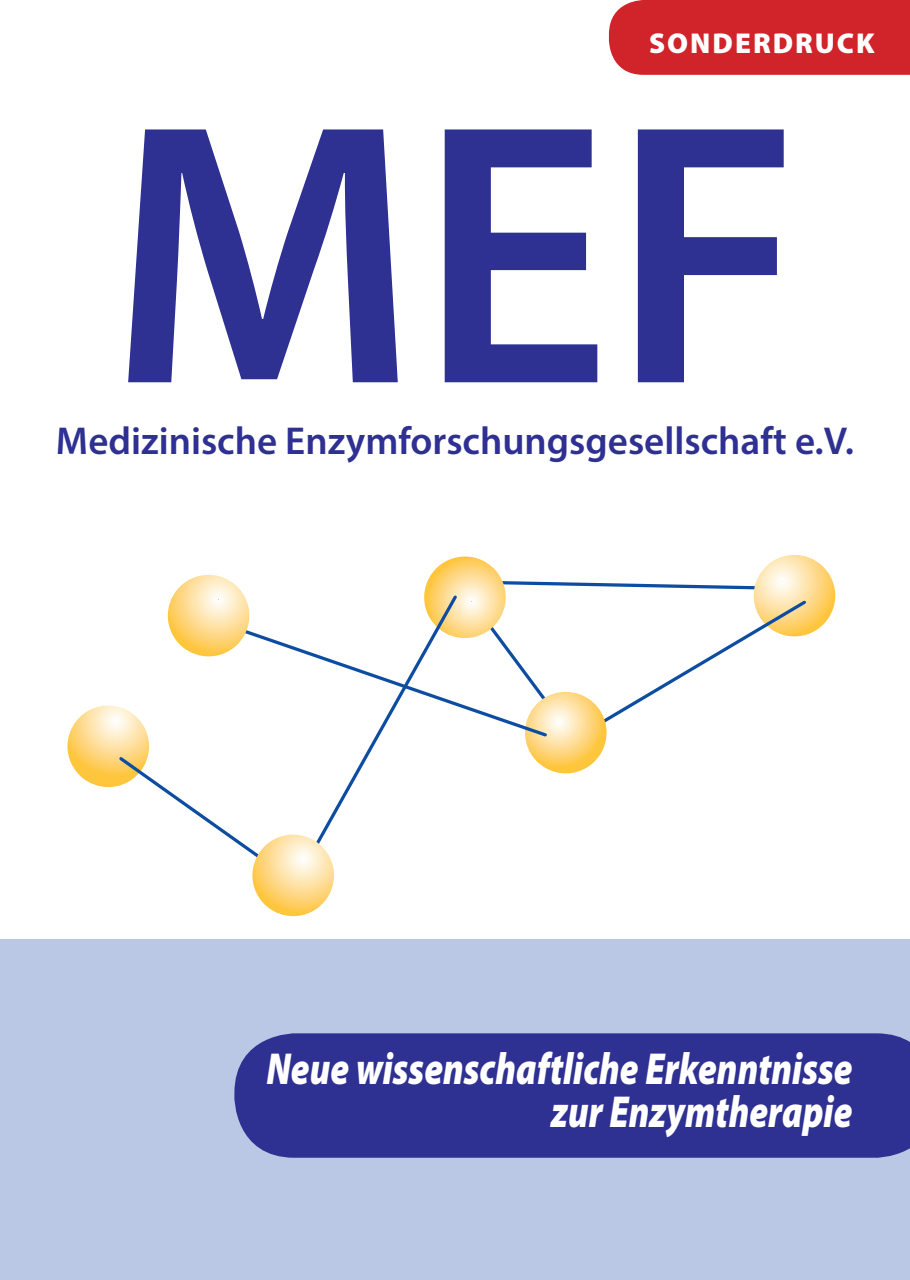
<style>
.page{position:relative;width:910px;height:1280px;background:#fff}
.page>*{position:absolute;margin:0;border:0;box-sizing:border-box;transform-origin:0 0}
.t1{font:600 375px "Myriad Pro";color:#2e3092}
.t2{font:italic 900 45px/43.2px "Myriad Pro";color:#fff;text-align:right;scale:.8 1}
.t3{font:600 39px "Myriad Pro";color:#2e3092}
.t4{font:900 28.8px "Myriad Pro";letter-spacing:.07em;color:#fff}
</style>
<div class="page">
<svg style="left:67px;top:705px;width:49px;height:83px"></svg>
<svg style="left:116px;top:706px;width:131px;height:145px"></svg>
<svg style="left:320px;top:776px;width:37px;height:58px"></svg>
<svg style="left:162px;top:555px;width:674px;height:221px"></svg>
<svg style="left:247px;top:834px;width:87px;height:83px"></svg>
<div style="left:0;top:940px;width:910px;height:340px;background:#bac8e6"></div>
<div style="left:234px;top:1033px;width:676px;height:125px;background:#2e3092"></div>
<div style="left:609px;top:0;width:301px;height:75px;background:#d1232a"></div>
<p class="t4" style="left:649px;top:27px;width:227px">SONDERDRUCK</p>
<h1 class="t1" style="left:108px;top:18px;width:696px">MEF</h1>
<p class="t3" style="left:56px;top:416px;width:800px">Medizinische Enzymforschungsgesellschaft e.V.</p>
<p class="t2" style="left:266px;top:1047px;width:734px">Neue wissenschaftliche Erkenntnisse zur Enzymtherapie</p>
</div>
